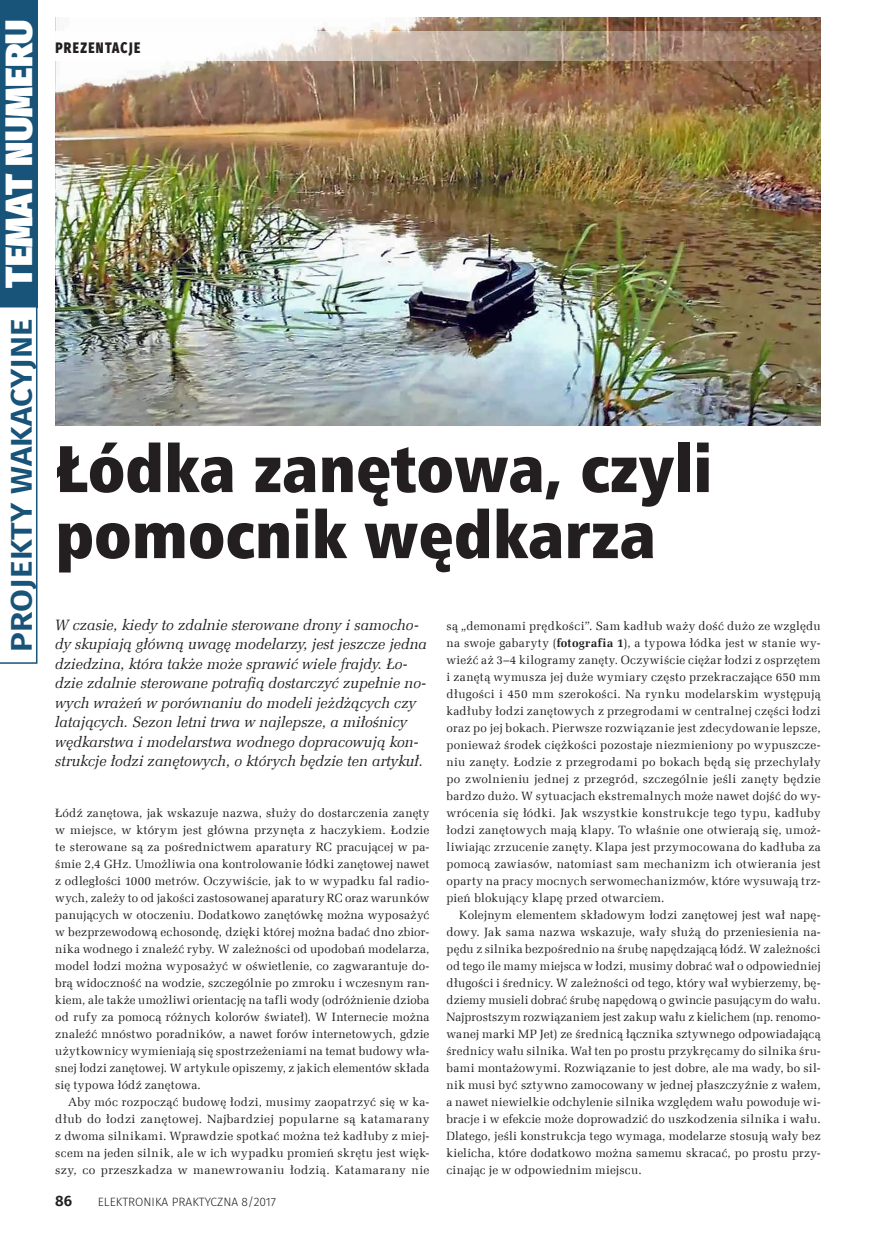
<style>
.page{position:relative;width:893px;height:1234px;background:#fff}
.page>*{position:absolute;margin:0;border:0;box-sizing:border-box;transform-origin:0 0}
._9_tytul{font:66px/66px "Humnst 777 X Blk Cn EU";color:#231f20}
.t1{font:900 37.5px "Fira Sans";letter-spacing:.01em;color:#fff}
.t2{font:600 30px "Fira Sans";letter-spacing:.005em;color:#185379;scale:1.1 1}
._2_lead_do_wszystkie{font:italic 15px/19.5px "Zapf Ellipt EU";color:#231f20}
.t3{font:800 15px "Fira Sans";letter-spacing:.11em;color:#231f20;scale:.8 1}
.t4{font:600 15px "Fira Sans";color:#231f20}
._1_Body{font:12px/17px "Zapf Ellipt EU";letter-spacing:.02em;color:#231f20;text-align:justify}
.t5{font:300 12px "Fira Sans";color:#231f20}
.s1{font-weight:700}
</style>
<div class="page">
<img style="left:55px;top:17px;width:766px;height:408px">
<svg style="left:37px;top:32px;width:784px;height:29px"></svg>
<div style="left:0;top:0;width:37px;height:307px;background:#185379"></div>
<svg style="left:0;top:307px;width:37px;height:356px"></svg>
<p class="t1" style="left:-16px;top:288px;width:270px;rotate:-90deg">TEMAT NUMERU</p>
<p class="t2" style="left:-3px;top:651px;width:305px;rotate:-90deg">PROJEKTY WAKACYJNE</p>
<p class="t3" style="left:55px;top:35px;width:108px">PREZENTACJE</p>
<p class="_9_tytul" style="left:55px;top:436px;width:659px">Łódka zanętowa, czyli pomocnik wędkarza</p>
<p class="_2_lead_do_wszystkie" style="left:55px;top:615px;width:373px">W czasie, kiedy to zdalnie sterowane drony i samocho&shy;dy skupiają główną uwagę modelarzy, jest jeszcze jedna dziedzina, która także może sprawić wiele frajdy. Ło&shy;dzie zdalnie sterowane potrafią dostarczyć zupełnie no&shy;wych wrażeń w porównaniu do modeli jeżdżących czy latających. Sezon letni trwa w najlepsze, a miłośnicy wędkarstwa i modelarstwa wodnego dopracowują kon&shy;strukcje łodzi zanętowych, o których będzie ten artykuł.</p>
<p class="_1_Body" style="left:446px;top:617px;width:376px">są „demonami prędkości”. Sam kadłub waży dość dużo ze względu na swoje gabaryty (<span class="s1">fotografia 1</span>), a typowa łódka jest w stanie wy&shy;wieźć aż 3–4 kilogramy zanęty. Oczywiście ciężar łodzi z osprzętem i zanętą wymusza jej duże wymiary często przekraczające 650 mm długości i 450 mm szerokości. Na rynku modelarskim występują kadłuby łodzi zanętowych z przegrodami w centralnej części łodzi oraz po jej bokach. Pierwsze rozwiązanie jest zdecydowanie lepsze, ponieważ środek ciężkości pozostaje niezmieniony po wypuszcze&shy;niu zanęty. Łodzie z przegrodami po bokach będą się przechylały po zwolnieniu jednej z przegród, szczególnie jeśli zanęty będzie bardzo dużo. W sytuacjach ekstremalnych może nawet dojść do wy&shy;wrócenia się łódki. Jak wszystkie konstrukcje tego typu, kadłuby łodzi zanętowych mają klapy. To właśnie one otwierają się, umoż&shy;liwiając zrzucenie zanęty. Klapa jest przymocowana do kadłuba za pomocą zawiasów, natomiast sam mechanizm ich otwierania jest oparty na pracy mocnych serwomechanizmów, które wysuwają trz&shy;pień blokujący klapę przed otwarciem.</p>
<p class="_1_Body" style="left:446px;top:906px;width:376px;text-indent:13px">Kolejnym elementem składowym łodzi zanętowej jest wał napę&shy;dowy. Jak sama nazwa wskazuje, wały służą do przeniesienia na&shy;pędu z silnika bezpośrednio na śrubę napędzającą łódź. W zależności od tego ile mamy miejsca w łodzi, musimy dobrać wał o odpowiedniej długości i średnicy. W zależności od tego, który wał wybierzemy, bę&shy;dziemy musieli dobrać śrubę napędową o gwincie pasującym do wału.<br>Najprostszym rozwiązaniem jest zakup wału z kielichem (np. renomo&shy;wanej marki MP Jet) ze średnicą łącznika sztywnego odpowiadającą średnicy wału silnika. Wał ten po prostu przykręcamy do silnika śru&shy;bami montażowymi. Rozwiązanie to jest dobre, ale ma wady, bo sil&shy;nik musi być sztywno zamocowany w jednej płaszczyźnie z wałem, a nawet niewielkie odchylenie silnika względem wału powoduje wi&shy;bracje i w efekcie może doprowadzić do uszkodzenia silnika i wału.<br>Dlatego, jeśli konstrukcja tego wymaga, modelarze stosują wały bez kielicha, które dodatkowo można samemu skracać, po prostu przy&shy;cinając je w odpowiednim miejscu.</p>
<p class="_1_Body" style="left:55px;top:804px;width:376px">Łódź zanętowa, jak wskazuje nazwa, służy do dostarczenia zanęty w miejsce, w którym jest główna przynęta z haczykiem. Łodzie te sterowane są za pośrednictwem aparatury RC pracującej w pa&shy;śmie 2,4 GHz. Umożliwia ona kontrolowanie łódki zanętowej nawet z odległości 1000 metrów. Oczywiście, jak to w wypadku fal radio&shy;wych, zależy to od jakości zastosowanej aparatury RC oraz warunków panujących w otoczeniu. Dodatkowo zanętówkę można wyposażyć w bezprzewodową echosondę, dzięki której można badać dno zbior&shy;nika wodnego i znaleźć ryby. W zależności od upodobań modelarza, model łodzi można wyposażyć w oświetlenie, co zagwarantuje do&shy;brą widoczność na wodzie, szczególnie po zmroku i wczesnym ran&shy;kiem, ale także umożliwi orientację na tafli wody (odróżnienie dzioba od rufy za pomocą różnych kolorów świateł). W Internecie można znaleźć mnóstwo poradników, a nawet forów internetowych, gdzie użytkownicy wymieniają się spostrzeżeniami na temat budowy wła&shy;snej łodzi zanętowej. W artykule opiszemy, z jakich elementów składa się typowa łódź zanętowa.</p>
<p class="_1_Body" style="left:55px;top:1093px;width:376px;text-indent:13px">Aby móc rozpocząć budowę łodzi, musimy zaopatrzyć się w ka&shy;dłub do łodzi zanętowej. Najbardziej popularne są katamarany z dwoma silnikami. Wprawdzie spotkać można też kadłuby z miej&shy;scem na jeden silnik, ale w ich wypadku promień skrętu jest więk&shy;szy, co przeszkadza w manewrowaniu łodzią. Katamarany nie</p>
<p class="t4" style="left:55px;top:1188px;width:18px">86</p>
<p class="t5" style="left:98px;top:1193px;width:180px">ELEKTRONIKA PRAKTYCZNA 8/2017</p>
</div>
